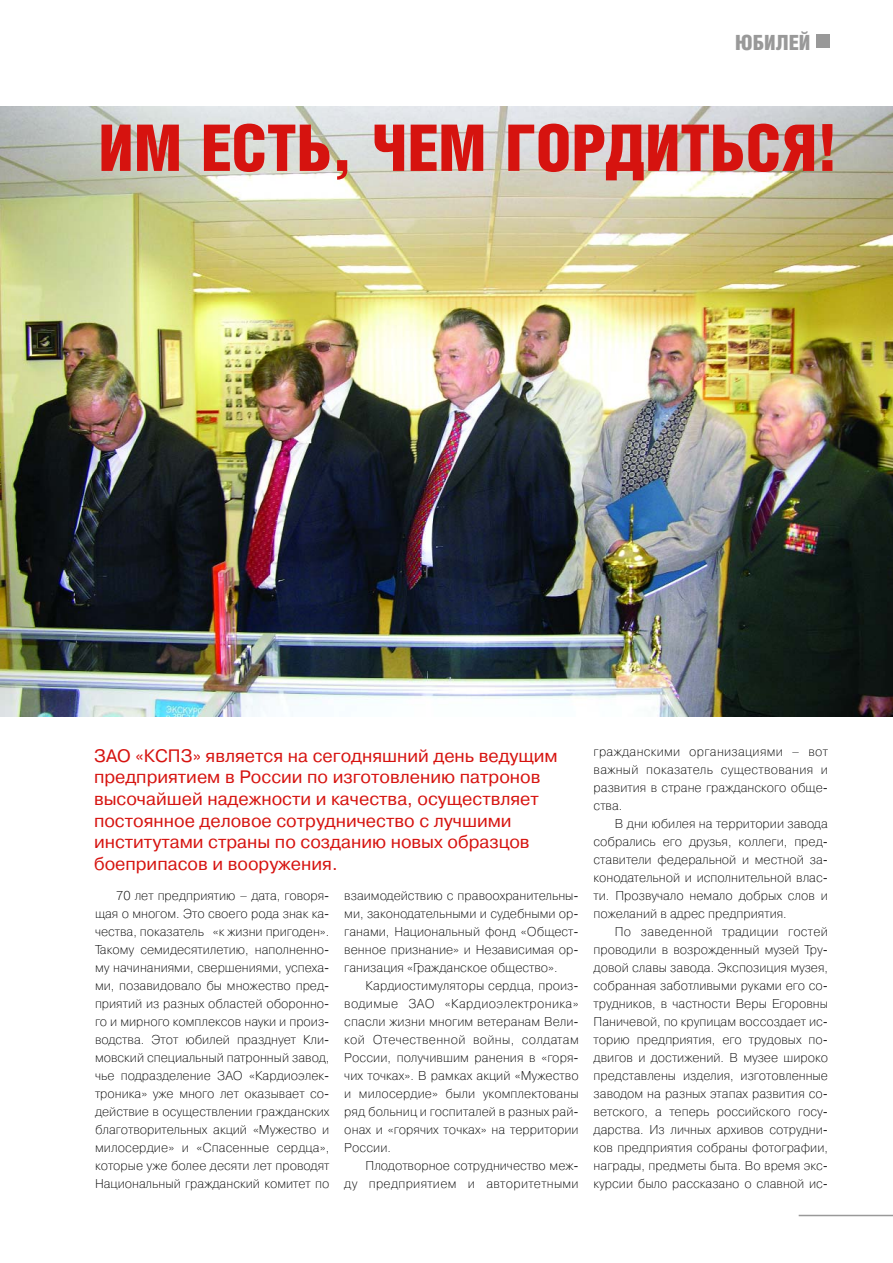
<style>
.page{position:relative;width:893px;height:1263px;background:#fff}
.page>*{position:absolute;margin:0;border:0;box-sizing:border-box;transform-origin:0 0}
.t1{font:900 64.5px "Helios Cond";color:#d6130f}
.t2{font:900 21px "Helios Cond";color:#999}
.t3{font:18px/21.6px "Pragmatica C";color:#d6130f}
.t4{font:12.75px/18px "Pragmatica Light C";color:#000;text-align:justify}
</style>
<div class="page">
<div style="left:816px;top:34px;width:14px;height:14px;background:#999"></div>
<hr style="left:798px;top:1215px;width:94px;height:1px;background:#999">
<img style="left:0;top:106px;width:892px;height:611px">
<h2 class="t2" style="left:735px;top:36px;width:77px">ЮБИЛЕЙ</h2>
<h1 class="t1" style="left:98px;top:130px;width:741px">ИМ ЕСТЬ, ЧЕМ ГОРДИТЬСЯ!</h1>
<p class="t3" style="left:94px;top:746px;width:465px">ЗАО «КСПЗ» является на сегодняшний день ведущим предприятием в России по изготовлению патронов высочайшей надежности и качества, осуществляет постоянное деловое сотрудничество с лучшими институтами страны по созданию новых образцов боеприпасов и вооружения.</p>
<p class="t4" style="left:95px;top:887px;width:236px;text-indent:21px">70 лет предприятию – дата, говоря&shy;щая о многом. Это своего рода знак ка&shy;чества, показатель «к жизни пригоден».<br>Такому семидесятилетию, наполненно&shy;му начинаниями, свершениями, успеха&shy;ми, позавидовало бы множество пред&shy;приятий из разных областей оборонно&shy;го и мирного комплексов науки и произ&shy;водства. Этот юбилей празднует Кли&shy;мовский специальный патронный завод, чье подразделение ЗАО «Кардиоэлек&shy;троника» уже много лет оказывает со&shy;действие в осуществлении гражданских благотворительных акций «Мужество и милосердие» и «Спасенные сердца», которые уже более десяти лет проводят Национальный гражданский комитет по</p>
<p class="t4" style="left:344px;top:887px;width:236px">взаимодействию с правоохранительны&shy;ми, законодательными и судебными ор&shy;ганами, Национальный фонд «Общест&shy;венное признание» и Независимая ор&shy;ганизация «Гражданское общество».</p>
<p class="t4" style="left:344px;top:977px;width:236px;text-indent:21px">Кардиостимуляторы сердца, произ&shy;водимые ЗАО «Кардиоэлектроника» спасли жизни многим ветеранам Вели&shy;кой Отечественной войны, солдатам России, получившим ранения в «горя&shy;чих точках». В рамках акций «Мужество и милосердие» были укомплектованы ряд больниц и госпиталей в разных рай&shy;онах и «горячих точках» на территории России.</p>
<p class="t4" style="left:344px;top:1157px;width:236px;text-align:right">Плодотворное сотрудничество меж-<br>ду предприятием и авторитетными</p>
<p class="t4" style="left:593px;top:743px;width:236px">гражданскими организациями – вот важный показатель существования и развития в стране гражданского обще&shy;ства.</p>
<p class="t4" style="left:593px;top:815px;width:236px;text-indent:21px">В дни юбилея на территории завода собрались его друзья, коллеги, пред&shy;ставители федеральной и местной за&shy;конодательной и исполнительной влас&shy;ти. Прозвучало немало добрых слов и пожеланий в адрес предприятия.</p>
<p class="t4" style="left:593px;top:923px;width:236px;text-indent:21px">По заведенной традиции гостей проводили в возрожденный музей Тру&shy;довой славы завода. Экспозиция музея, собранная заботливыми руками его со&shy;трудников, в частности Веры Егоровны Паничевой, по крупицам воссоздает ис&shy;торию предприятия, его трудовых по&shy;двигов и достижений. В музее широко представлены изделия, изготовленные заводом на разных этапах развития со&shy;ветского, а теперь российского госу&shy;дарства. Из личных архивов сотрудни&shy;ков предприятия собраны фотографии, награды, предметы быта. Во время экс&shy;курсии было рассказано о славной ис-</p>
</div>
